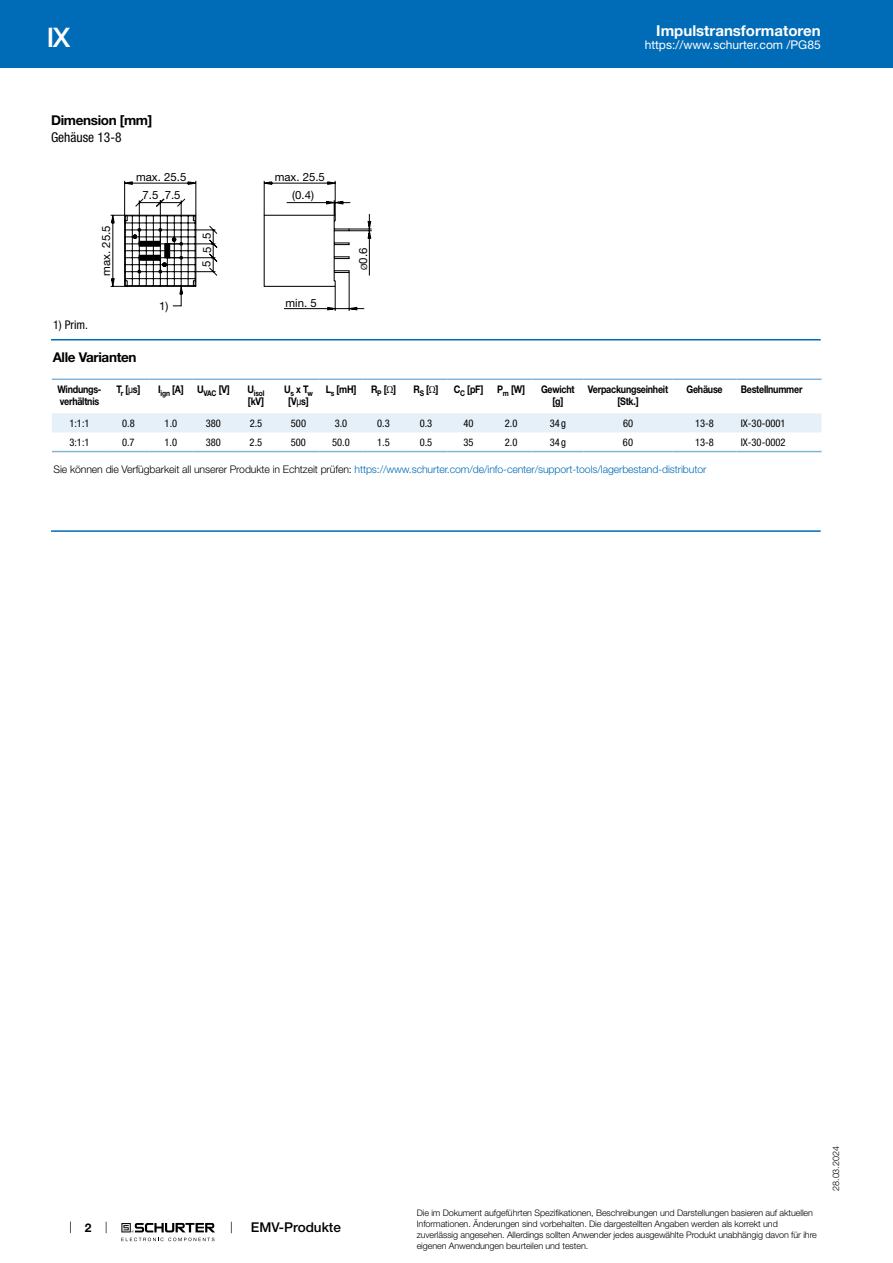
<style>
.page{position:relative;width:893px;height:1263px;background:#fff}
.page>*{position:absolute;margin:0;border:0;box-sizing:border-box;transform-origin:0 0}
.t1{font:500 27px "Helvetica Neue LT";color:#fff}
.t2{font:700 15px "Helvetica Neue LT";color:#fff}
.t3{font:700 13.5px "Helvetica Neue LT";letter-spacing:-.025em;color:#000}
.t4{font:500 13.5px "Helvetica Neue LT";color:#000}
.t5{font:condensed 13.5px "Helvetica Neue LT";color:#000}
.t6{font:12px "Helvetica Neue LT";color:#fff}
.t7{font:condensed 12px "Helvetica Neue LT";color:#000}
.t8{font:700 12px "Helvetica Neue LT";color:#000}
.t9{font:11.4px/18.5px "Helvetica Neue LT";color:#000}
.t10{font:300 10.5px "Helvetica Neue LT";letter-spacing:-.01em;color:#006bb6}
.t11{font:700 10.5px/12.6px "Helvetica Neue LT";letter-spacing:-.025em;color:#000;text-align:center;scale:.85 1}
.t12{font:condensed 10.5px "Helvetica Neue LT";color:#000}
.t13{font:300 9px/10.8px "Helvetica Neue LT";letter-spacing:-.01em;color:#000}
.t14{font:700 7.8px "Helvetica Neue LT";color:#000;scale:.85 1}
.s1{font-family:"Arial Unicode MS";font-weight:400}
.s2{font-size:8.55px}
.s3{color:#000}
</style>
<div class="page">
<svg style="left:70px;top:1221px;width:1px;height:12px"></svg>
<svg style="left:121px;top:1223px;width:94px;height:18px"></svg>
<div style="left:0;top:0;width:893px;height:68px;background:#006bb6"></div>
<svg style="left:110px;top:180px;width:262px;height:131px"></svg>
<hr style="left:51px;top:339px;width:770px;height:1px;background:#006bb6">
<svg style="left:52px;top:432px;width:769px;height:21px"></svg>
<div style="left:52px;top:413px;width:769px;height:19px;background:#e6f0f8"></div>
<hr style="left:52px;top:378px;width:55px;height:2px;background:#80b5db">
<hr style="left:107px;top:378px;width:43px;height:2px;background:#80b5db">
<hr style="left:150px;top:378px;width:42px;height:2px;background:#80b5db">
<hr style="left:192px;top:378px;width:43px;height:2px;background:#80b5db">
<hr style="left:235px;top:378px;width:42px;height:2px;background:#80b5db">
<hr style="left:277px;top:378px;width:43px;height:2px;background:#80b5db">
<hr style="left:320px;top:378px;width:42px;height:2px;background:#80b5db">
<hr style="left:362px;top:378px;width:43px;height:2px;background:#80b5db">
<hr style="left:405px;top:378px;width:42px;height:2px;background:#80b5db">
<hr style="left:447px;top:378px;width:43px;height:2px;background:#80b5db">
<hr style="left:490px;top:378px;width:42px;height:2px;background:#80b5db">
<hr style="left:532px;top:378px;width:51px;height:2px;background:#80b5db">
<hr style="left:583px;top:378px;width:90px;height:2px;background:#80b5db">
<hr style="left:673px;top:378px;width:63px;height:2px;background:#80b5db">
<hr style="left:736px;top:378px;width:85px;height:2px;background:#80b5db">
<hr style="left:52px;top:451px;width:55px;height:1px;background:#80b5db">
<hr style="left:107px;top:451px;width:43px;height:1px;background:#80b5db">
<hr style="left:150px;top:451px;width:42px;height:1px;background:#80b5db">
<hr style="left:192px;top:451px;width:43px;height:1px;background:#80b5db">
<hr style="left:235px;top:451px;width:42px;height:1px;background:#80b5db">
<hr style="left:277px;top:451px;width:43px;height:1px;background:#80b5db">
<hr style="left:320px;top:451px;width:42px;height:1px;background:#80b5db">
<hr style="left:362px;top:451px;width:43px;height:1px;background:#80b5db">
<hr style="left:405px;top:451px;width:42px;height:1px;background:#80b5db">
<hr style="left:447px;top:451px;width:43px;height:1px;background:#80b5db">
<hr style="left:490px;top:451px;width:42px;height:1px;background:#80b5db">
<hr style="left:532px;top:451px;width:51px;height:1px;background:#80b5db">
<hr style="left:583px;top:451px;width:90px;height:1px;background:#80b5db">
<hr style="left:673px;top:451px;width:63px;height:1px;background:#80b5db">
<hr style="left:736px;top:451px;width:85px;height:1px;background:#80b5db">
<hr style="left:51px;top:530px;width:770px;height:2px;background:#006bb6">
<h1 class="t1" style="left:47px;top:21px;width:25px">IX</h1>
<h2 class="t2" style="left:656px;top:21px;width:166px">Impulstransformatoren</h2>
<h3 class="t6" style="left:645px;top:38px;width:178px">https://www.schurter.com /PG85</h3>
<h3 class="t3" style="left:51px;top:112px;width:103px">Dimension [mm]</h3>
<h3 class="t5" style="left:51px;top:130px;width:72px">Gehäuse 13-8</h3>
<p class="t9" style="left:143px;top:167px;width:45px;text-indent:-6px">max. 25.5<br>7.5</p>
<p class="t9" style="left:97px;top:276px;width:52px;rotate:-90deg">max. 25.5</p>
<p class="t9" style="left:165px;top:186px;width:17px">7.5</p>
<p class="t9" style="left:159px;top:296px;width:11px">1)</p>
<p class="t9" style="left:197px;top:239px;width:8px;rotate:-90deg">5</p>
<p class="t9" style="left:198px;top:253px;width:8px;rotate:-90deg">5</p>
<p class="t9" style="left:197px;top:267px;width:8px;rotate:-90deg">5</p>
<h3 class="t7" style="left:53px;top:318px;width:36px">1) Prim.</h3>
<h3 class="t3" style="left:53px;top:349px;width:85px">Alle Varianten</h3>
<p class="t11" style="left:57px;top:382px;width:53px;text-align:left">Windungs&shy;verhältnis</p>
<p class="t11" style="left:116px;top:382px;width:30px">T<sub>r</sub> [<span class="s1">μ</span>s]</p>
<p class="t11" style="left:158px;top:382px;width:32px">I<sub>ign</sub> [A]</p>
<p class="t11" style="left:197px;top:382px;width:40px">U<sub>VAC</sub> [V]</p>
<p class="t14" style="left:247px;top:388px;width:22px"><sup>U</sup>isol</p>
<p class="t11" style="left:248px;top:395px;width:20px">[kV]</p>
<p class="t9" style="left:275px;top:167px;width:52px;text-align:center">max. 25.5 (0.4)</p>
<p class="t9" style="left:286px;top:293px;width:33px">min. 5</p>
<p class="t9" style="left:354px;top:270px;width:24px;rotate:-90deg"><span class="s2">Ø</span>0.6</p>
<p class="t11" style="left:284px;top:382px;width:35px">U<sub>s</sub> x T<sub>w </sub>[V<span class="s1">μ</span>s]</p>
<p class="t11" style="left:326px;top:382px;width:38px">L<sub>s</sub> [mH]</p>
<p class="t11" style="left:371px;top:382px;width:31px">R<sub>P</sub> [<span class="s1">Ω</span>]</p>
<p class="t11" style="left:414px;top:382px;width:31px">R<sub>S</sub> [<span class="s1">Ω</span>]</p>
<p class="t11" style="left:454px;top:382px;width:36px">C<sub>C</sub> [pF]</p>
<p class="t11" style="left:497px;top:382px;width:34px">P<sub>m</sub> [W]</p>
<p class="t11" style="left:541px;top:382px;width:41px">Gewicht [g]</p>
<p class="t11" style="left:588px;top:382px;width:96px">Verpackungseinheit [Stk.]</p>
<p class="t11" style="left:686px;top:382px;width:44px">Gehäuse</p>
<p class="t11" style="left:741px;top:382px;width:74px">Bestellnummer</p>
<p class="t12" style="left:69px;top:417px;width:22px">1:1:1</p>
<p class="t12" style="left:122px;top:417px;width:14px">0.8</p>
<p class="t12" style="left:165px;top:417px;width:14px">1.0</p>
<p class="t12" style="left:206px;top:417px;width:17px">380</p>
<p class="t12" style="left:250px;top:417px;width:14px">2.5</p>
<p class="t12" style="left:291px;top:417px;width:17px">500</p>
<p class="t12" style="left:335px;top:417px;width:14px">3.0</p>
<p class="t12" style="left:377px;top:417px;width:14px">0.3</p>
<p class="t12" style="left:420px;top:417px;width:14px">0.3</p>
<p class="t12" style="left:463px;top:417px;width:12px">40</p>
<p class="t12" style="left:505px;top:417px;width:14px">2.0</p>
<p class="t12" style="left:550px;top:417px;width:18px">34g</p>
<p class="t12" style="left:623px;top:417px;width:12px">60</p>
<p class="t12" style="left:695px;top:417px;width:20px">13-8</p>
<p class="t12" style="left:741px;top:417px;width:46px">IX-30-0001</p>
<p class="t12" style="left:69px;top:436px;width:22px">3:1:1</p>
<p class="t12" style="left:122px;top:436px;width:14px">0.7</p>
<p class="t12" style="left:165px;top:436px;width:14px">1.0</p>
<p class="t12" style="left:206px;top:436px;width:17px">380</p>
<p class="t12" style="left:250px;top:436px;width:14px">2.5</p>
<p class="t12" style="left:291px;top:436px;width:17px">500</p>
<p class="t12" style="left:332px;top:436px;width:19px">50.0</p>
<p class="t12" style="left:377px;top:436px;width:14px">1.5</p>
<p class="t12" style="left:420px;top:436px;width:14px">0.5</p>
<p class="t12" style="left:463px;top:436px;width:12px">35</p>
<p class="t12" style="left:505px;top:436px;width:14px">2.0</p>
<p class="t12" style="left:550px;top:436px;width:18px">34g</p>
<p class="t12" style="left:623px;top:436px;width:12px">60</p>
<p class="t12" style="left:695px;top:436px;width:20px">13-8</p>
<p class="t12" style="left:741px;top:436px;width:46px">IX-30-0002</p>
<p class="t10" style="left:54px;top:462px;width:654px"><span class="s3">Sie können die Verfügbarkeit all unserer Produkte in Echtzeit prüfen:</span> https://www.schurter.com/de/info-center/support-tools/lagerbestand-distributor</p>
<h3 class="t8" style="left:85px;top:1220px;width:8px">2</h3>
<h3 class="t4" style="left:251px;top:1219px;width:92px">EMV-Produkte</h3>
<p class="t13" style="left:417px;top:1207px;width:402px">Die im Dokument aufgeführten Spezifikationen, Beschreibungen und Darstellungen basieren auf aktuellen Informationen. Änderungen sind vorbehalten. Die dargestellten Angaben werden als korrekt und zuverlässig angesehen. Allerdings sollten Anwender jedes ausgewählte Produkt unabhängig davon für ihre eigenen Anwendungen beurteilen und testen.</p>
<p class="t13" style="left:830px;top:1191px;width:46px;rotate:-90deg">28.03.2024</p>
</div>
